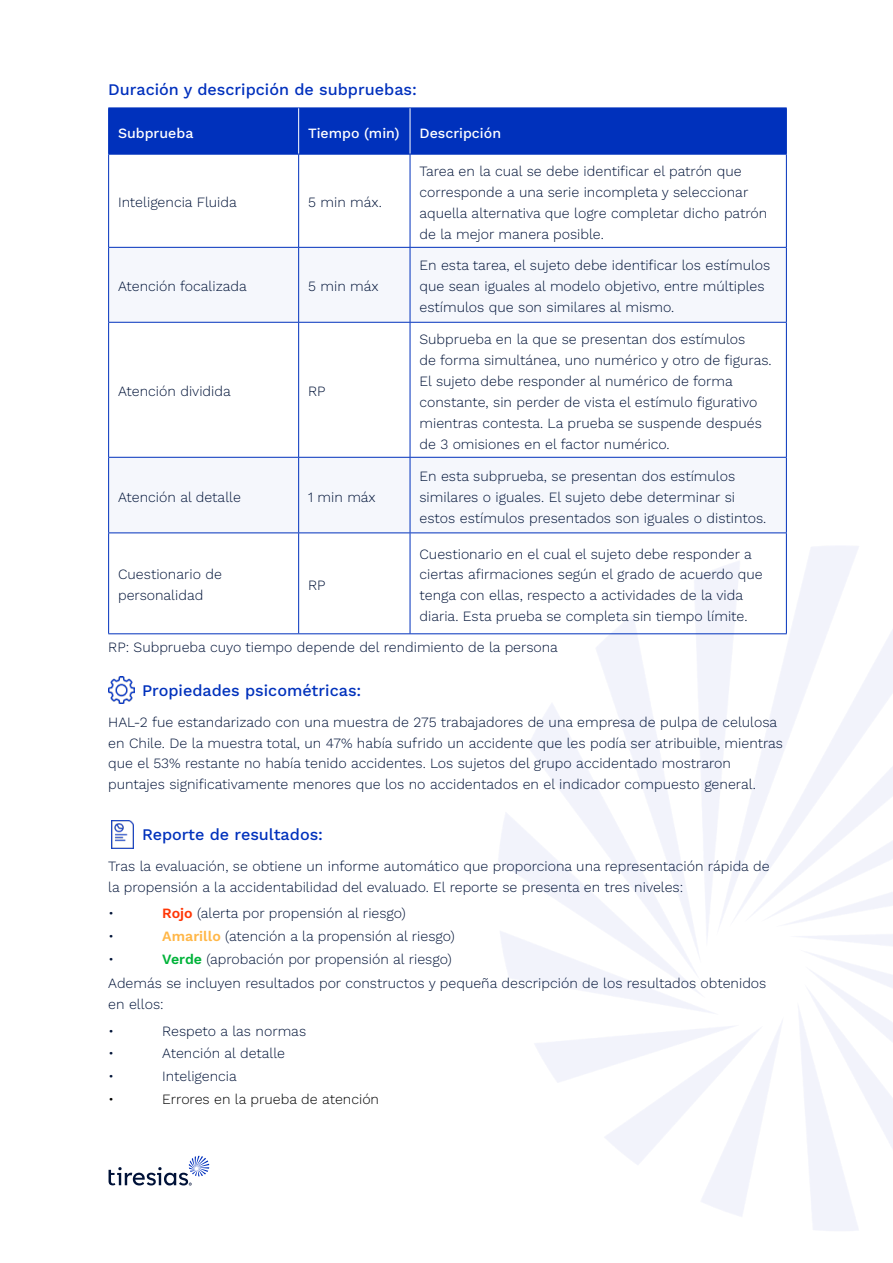
<style>
.page{position:relative;width:893px;height:1263px;background:#fff}
.page>*{position:absolute;margin:0;border:0;box-sizing:border-box;transform-origin:0 0}
.t1{font:500 16.2px "Work Sans";color:#0031bc}
.t2{font:500 16.2px "Work Sans";color:#0030bd}
.t3{font:300 14.1px/20.9px "Work Sans";color:#001338}
.t4{font:500 14.1px "Work Sans";color:#fff}
.t5{font:300 14.1px "Work Sans";color:#000}
.s1{font-weight:600;color:#ff3606}
.s2{font-weight:600;color:#ffb748}
.s3{font-weight:600;color:#00b33a}
</style>
<div class="page">
<img style="left:108px;top:107px;width:785px;height:1124px">
<div style="left:109px;top:109px;width:677px;height:45px;background:#0031bc"></div>
<svg style="left:109px;top:248px;width:677px;height:284px;fill:#f5f7fc"></svg>
<hr style="left:108px;top:108px;width:191px;height:1px;background:#0031bc">
<hr style="left:108px;top:108px;width:1px;height:46px;background:#0031bc">
<hr style="left:299px;top:108px;width:111px;height:1px;background:#0031bc">
<hr style="left:410px;top:108px;width:377px;height:1px;background:#0031bc">
<hr style="left:786px;top:108px;width:1px;height:46px;background:#0031bc">
<hr style="left:298px;top:108px;width:1px;height:46px;background:#fff">
<hr style="left:410px;top:108px;width:1px;height:46px;background:#fff">
<hr style="left:108px;top:154px;width:191px;height:1px;background:#0031bc">
<hr style="left:108px;top:154px;width:1px;height:93px;background:#0031bc">
<hr style="left:299px;top:154px;width:111px;height:1px;background:#0031bc">
<hr style="left:298px;top:154px;width:1px;height:93px;background:#0031bc">
<hr style="left:410px;top:154px;width:377px;height:1px;background:#0031bc">
<hr style="left:410px;top:154px;width:1px;height:93px;background:#0031bc">
<hr style="left:786px;top:154px;width:1px;height:93px;background:#0031bc">
<hr style="left:108px;top:247px;width:191px;height:1px;background:#0031bc">
<hr style="left:108px;top:248px;width:1px;height:74px;background:#0031bc">
<hr style="left:299px;top:247px;width:111px;height:1px;background:#0031bc">
<hr style="left:298px;top:248px;width:1px;height:74px;background:#0031bc">
<hr style="left:410px;top:247px;width:377px;height:1px;background:#0031bc">
<hr style="left:410px;top:248px;width:1px;height:74px;background:#0031bc">
<hr style="left:786px;top:248px;width:1px;height:74px;background:#0031bc">
<hr style="left:108px;top:322px;width:191px;height:1px;background:#0031bc">
<hr style="left:108px;top:323px;width:1px;height:134px;background:#0031bc">
<hr style="left:299px;top:322px;width:111px;height:1px;background:#0031bc">
<hr style="left:298px;top:323px;width:1px;height:134px;background:#0031bc">
<hr style="left:410px;top:322px;width:377px;height:1px;background:#0031bc">
<hr style="left:410px;top:323px;width:1px;height:134px;background:#0031bc">
<hr style="left:786px;top:323px;width:1px;height:134px;background:#0031bc">
<hr style="left:108px;top:457px;width:191px;height:1px;background:#0031bc">
<hr style="left:108px;top:458px;width:1px;height:74px;background:#0031bc">
<hr style="left:299px;top:457px;width:111px;height:1px;background:#0031bc">
<hr style="left:298px;top:458px;width:1px;height:74px;background:#0031bc">
<hr style="left:410px;top:457px;width:377px;height:1px;background:#0031bc">
<hr style="left:410px;top:458px;width:1px;height:74px;background:#0031bc">
<hr style="left:786px;top:458px;width:1px;height:74px;background:#0031bc">
<hr style="left:108px;top:532px;width:191px;height:1px;background:#0031bc">
<hr style="left:108px;top:533px;width:1px;height:100px;background:#0031bc">
<hr style="left:299px;top:532px;width:111px;height:1px;background:#0031bc">
<hr style="left:298px;top:533px;width:1px;height:100px;background:#0031bc">
<hr style="left:410px;top:532px;width:377px;height:1px;background:#0031bc">
<hr style="left:410px;top:533px;width:1px;height:100px;background:#0031bc">
<hr style="left:786px;top:533px;width:1px;height:100px;background:#0031bc">
<hr style="left:108px;top:633px;width:191px;height:1px;background:#0031bc">
<hr style="left:299px;top:633px;width:111px;height:1px;background:#0031bc">
<hr style="left:410px;top:633px;width:377px;height:1px;background:#0031bc">
<img style="left:112px;top:820px;width:21px;height:28px">
<img style="left:108px;top:677px;width:27px;height:26px">
<p class="t2" style="left:108px;top:77px;width:310px">Duración y descripción de subpruebas:</p>
<p class="t4" style="left:118px;top:122px;width:77px">Subprueba</p>
<p class="t4" style="left:308px;top:122px;width:93px">Tiempo (min)</p>
<p class="t4" style="left:419px;top:122px;width:83px">Descripción</p>
<p class="t3" style="left:118px;top:192px;width:120px">Inteligencia Fluida</p>
<p class="t3" style="left:308px;top:192px;width:75px">5 min máx.</p>
<p class="t3" style="left:118px;top:276px;width:130px">Atención focalizada</p>
<p class="t3" style="left:308px;top:276px;width:72px">5 min máx</p>
<p class="t3" style="left:118px;top:381px;width:114px">Atención dividida</p>
<p class="t3" style="left:308px;top:381px;width:19px">RP</p>
<p class="t3" style="left:118px;top:486px;width:124px">Atención al detalle</p>
<p class="t3" style="left:308px;top:486px;width:69px">1 min máx</p>
<p class="t3" style="left:419px;top:160px;width:349px">Tarea en la cual se debe identificar el patrón que corresponde a una serie incompleta y seleccionar aquella alternativa que logre completar dicho patrón de la mejor manera posible.</p>
<p class="t3" style="left:419px;top:255px;width:352px">En esta tarea, el sujeto debe identificar los estímulos que sean iguales al modelo objetivo, entre múltiples estímulos que son similares al mismo.</p>
<p class="t3" style="left:419px;top:328px;width:354px">Subprueba en la que se presentan dos estímulos<br>de forma simultánea, uno numérico y otro de figuras.<br>El sujeto debe responder al numérico de forma constante, sin perder de vista el estímulo figurativo mientras contesta. La prueba se suspende después de 3 omisiones en el factor numérico.</p>
<p class="t3" style="left:419px;top:465px;width:348px">En esta subprueba, se presentan dos estímulos similares o iguales. El sujeto debe determinar si estos estímulos presentados son iguales o distintos.</p>
<p class="t3" style="left:419px;top:543px;width:345px">Cuestionario en el cual el sujeto debe responder a ciertas afirmaciones según el grado de acuerdo que tenga con ellas, respecto a actividades de la vida diaria. Esta prueba se completa sin tiempo límite.</p>
<p class="t3" style="left:108px;top:636px;width:451px">RP: Subprueba cuyo tiempo depende del rendimiento de la persona</p>
<p class="t1" style="left:142px;top:678px;width:221px">Propiedades psicométricas:</p>
<p class="t3" style="left:108px;top:711px;width:676px">HAL-2 fue estandarizado con una muestra de 275 trabajadores de una empresa de pulpa de celulosa en Chile. De la muestra total, un 47% había sufrido un accidente que les podía ser atribuible, mientras que el 53% restante no había tenido accidentes. Los sujetos del grupo accidentado mostraron puntajes significativamente menores que los no accidentados en el indicador compuesto general.</p>
<p class="t1" style="left:142px;top:822px;width:183px">Reporte de resultados:</p>
<p class="t3" style="left:108px;top:855px;width:663px">Tras la evaluación, se obtiene un informe automático que proporciona una representación rápida de la propensión a la accidentabilidad del evaluado. El reporte se presenta en tres niveles:</p>
<p class="t3" style="left:108px;top:902px;width:8px">•</p>
<p class="t3" style="left:162px;top:902px;width:245px"><span class="s1">Rojo</span> (alerta por propensión al riesgo)</p>
<p class="t3" style="left:108px;top:925px;width:8px">•</p>
<p class="t3" style="left:162px;top:925px;width:294px"><span class="s2">Amarillo</span> (atención a la propensión al riesgo)</p>
<p class="t3" style="left:108px;top:948px;width:8px">•</p>
<p class="t3" style="left:118px;top:564px;width:105px">Cuestionario de personalidad</p>
<p class="t3" style="left:308px;top:574px;width:19px">RP</p>
<p class="t3" style="left:108px;top:946px;width:660px;line-height:24.3px;text-indent:54px"><span class="s3">Verde</span> (aprobación por propensión al riesgo)<br>Además se incluyen resultados por constructos y pequeña descripción de los resultados obtenidos</p>
<p class="t3" style="left:108px;top:991px;width:57px;line-height:26.2px">en ellos: •</p>
<p class="t3" style="left:162px;top:1020px;width:145px">Respeto a las normas</p>
<p class="t3" style="left:108px;top:1043px;width:8px">•</p>
<p class="t3" style="left:162px;top:1043px;width:124px">Atención al detalle</p>
<p class="t3" style="left:108px;top:1065px;width:8px">•</p>
<p class="t3" style="left:162px;top:1065px;width:76px">Inteligencia</p>
<p class="t5" style="left:108px;top:1089px;width:8px">•</p>
<p class="t5" style="left:162px;top:1089px;width:218px">Errores en la prueba de atención</p>
</div>
